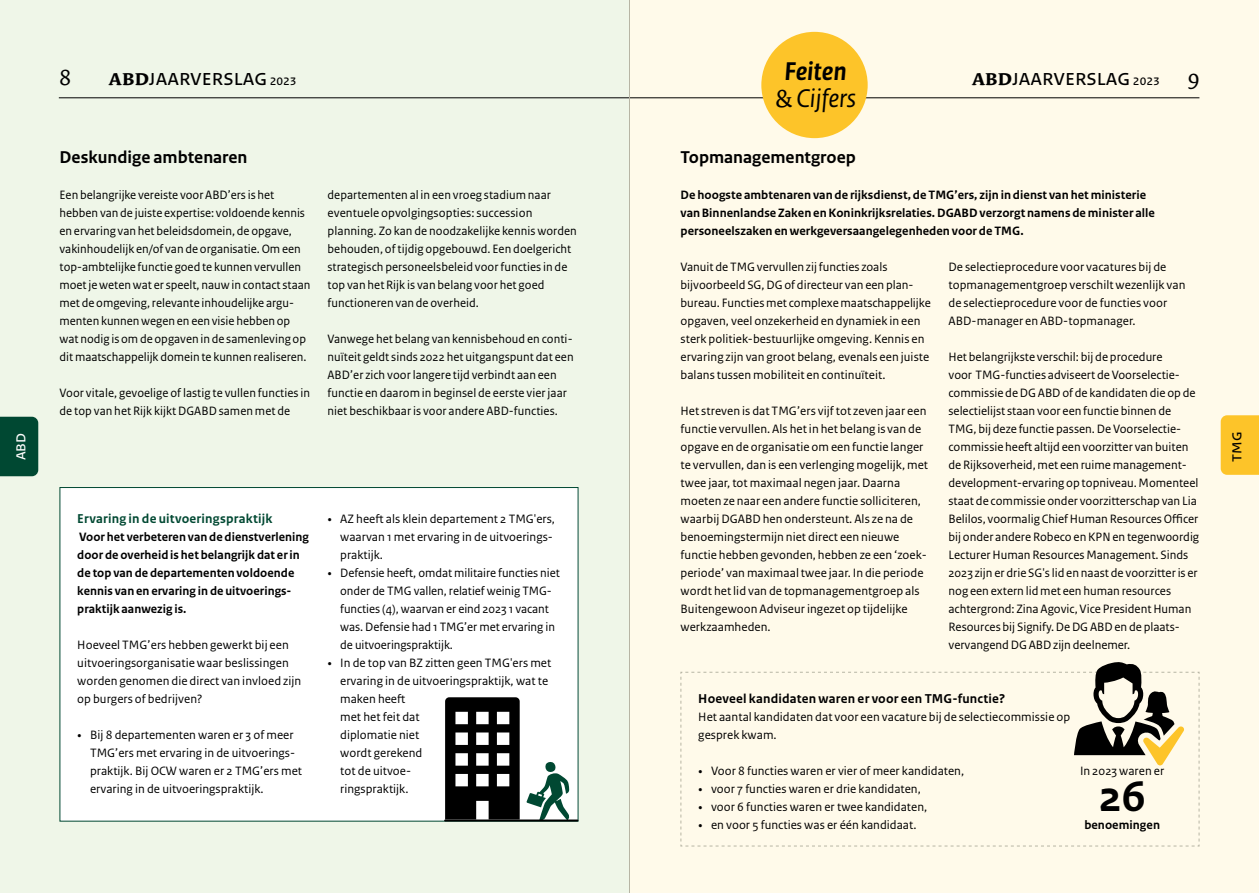
<style>
.page{position:relative;width:1259px;height:893px;background:#fff}
.page>*{position:absolute;margin:0;border:0;box-sizing:border-box;transform-origin:0 0}
.body_8_5pt{font:700 45px "Rijksoverheid Sans Text";color:#000}
.Feiten_en_Cijfers{font:italic 27px/27px "Rijksoverheid Sans Text";color:#000;text-align:center}
.t1{font:24px "Rijksoverheid Sans Text";color:#000}
.t2{font:24px "Rijksoverheid Serif";color:#000}
.H2_Tussenkop_12pt_zwart{font:700 18px "Rijksoverheid Sans Text";color:#000}
.Labels{font:18px "Rijksoverheid Sans Text";color:#fff}
.Labels-2{font:18px "Rijksoverheid Sans Text";color:#000}
.H3_Tussenkop_9pt_zwart{font:700 13.5px "Rijksoverheid Sans Text";letter-spacing:.015em;color:#000}
.H3_Tussenkop_9pt_zwart-2{font:700 13.5px "Rijksoverheid Sans Text";letter-spacing:.015em;color:#004832}
.body_8_5pt-2{font:12.75px/18px "Rijksoverheid Sans Text";color:#000}
.body_8_5pt-3{font:700 12.75px/18px "Rijksoverheid Sans Text";letter-spacing:.005em;color:#000}
.s1{font-weight:700}
.s2{font-family:"Rijksoverheid Serif";font-style:normal}
.s3{font-family:"Rijksoverheid Serif";font-weight:700}
.s4{font-size:15px}
.s5{font-family:"Rijksoverheid Serif"}
</style>
<div class="page">
<div style="left:0;top:0;width:629px;height:893px;background:#eff6e8"></div>
<div style="left:0;top:417px;width:38px;height:59px;background:#004832"></div>
<div style="left:629px;top:0;width:630px;height:893px;background:#fffaea"></div>
<div style="left:1220px;top:415px;width:39px;height:60px;background:#fdc429"></div>
<hr style="left:59px;top:97px;width:1140px;height:1px;background:#000">
<div style="left:60px;top:487px;width:518px;height:334px;background:#fff"></div>
<svg style="left:445px;top:697px;width:75px;height:122px"></svg>
<svg style="left:526px;top:762px;width:44px;height:57px"></svg>
<hr style="left:445px;top:819px;width:132px;height:2px;background:#000">
<svg style="left:680px;top:662px;width:519px;height:185px"></svg>
<div style="left:761px;top:32px;width:106px;height:106px;background:#fdc429;border-radius:50%"></div>
<hr style="left:629px;top:0;width:1px;height:893px;background:#b7b5a4">
<p class="Feiten_en_Cijfers" style="left:775px;top:58px;width:82px"><span class="s1">Feiten </span><span class="s2">&amp;</span> Cijfers</p>
<h3 class="t2" style="left:60px;top:63px;width:13px">8</h3>
<h3 class="t1" style="left:109px;top:63px;width:189px"><span class="s3">abd</span>Jaarverslag <span class="s4">2023</span></h3>
<h3 class="t1" style="left:972px;top:63px;width:229px"><span class="s3">abd</span>Jaarverslag <span class="s4">2023</span> <span class="s5">9</span></h3>
<p class="H2_Tussenkop_12pt_zwart" style="left:60px;top:147px;width:189px">Deskundige ambtenaren</p>
<p class="body_8_5pt-2" style="left:60px;top:186px;width:252px">Een belangrijke vereiste voor ABD’ers is het hebben van de juiste expertise: voldoende kennis en ervaring van het beleidsdomein, de opgave, vakinhoudelijk en/of van de organisatie. Om een top-ambtelijke functie goed te kunnen vervullen moet je weten wat er speelt, nauw in contact staan met de omgeving, relevante inhoudelijke argu&shy;menten kunnen wegen en een visie hebben op wat nodig is om de opgaven in de samenleving op dit maatschappelijk domein te kunnen realiseren.</p>
<p class="body_8_5pt-2" style="left:60px;top:384px;width:252px">Voor vitale, gevoelige of lastig te vullen functies in de top van het Rijk kijkt DGABD samen met de</p>
<p class="H2_Tussenkop_12pt_zwart" style="left:680px;top:147px;width:177px">Topmanagementgroep</p>
<p class="body_8_5pt-3" style="left:680px;top:186px;width:476px">De hoogste ambtenaren van de rijksdienst, de TMG’ers, zijn in dienst van het ministerie van Binnenlandse Zaken en Koninkrijksrelaties. DGABD verzorgt namens de minister alle personeelszaken en werkgeversaangelegenheden voor de TMG.</p>
<p class="body_8_5pt-2" style="left:327px;top:186px;width:251px">departementen al in een vroeg stadium naar eventuele opvolgingsopties: succession planning. Zo kan de noodzakelijke kennis worden behouden, of tijdig opgebouwd. Een doelgericht strategisch personeelsbeleid voor functies in de top van het Rijk is van belang voor het goed functioneren van de overheid.</p>
<p class="body_8_5pt-2" style="left:327px;top:330px;width:248px">Vanwege het belang van kennisbehoud en conti&shy;nuïteit geldt sinds 2022 het uitgangspunt dat een ABD’er zich voor langere tijd verbindt aan een functie en daarom in beginsel de eerste vier jaar niet beschikbaar is voor andere ABD-functies.</p>
<p class="body_8_5pt-2" style="left:680px;top:258px;width:252px">Vanuit de TMG vervullen zij functies zoals bijvoorbeeld SG, DG of directeur van een plan&shy;bureau. Functies met complexe maatschappelijke opgaven, veel onzekerheid en dynamiek in een sterk politiek-bestuurlijke omgeving. Kennis en ervaring zijn van groot belang, evenals een juiste balans tussen mobiliteit en continuïteit.</p>
<p class="body_8_5pt-2" style="left:680px;top:402px;width:249px">Het streven is dat TMG’ers vijf tot zeven jaar een functie vervullen. Als het in het belang is van de opgave en de organisatie om een functie langer te vervullen, dan is een verlenging mogelijk, met twee jaar, tot maximaal negen jaar. Daarna moeten ze naar een andere functie solliciteren, waarbij DGABD hen ondersteunt. Als ze na de benoemingstermijn niet direct een nieuwe functie hebben gevonden, hebben ze een ‘zoek&shy;periode’ van maximaal twee jaar. In die periode wordt het lid van de topmanagementgroep als Buitengewoon Adviseur ingezet op tijdelijke werkzaamheden.</p>
<p class="body_8_5pt-2" style="left:948px;top:258px;width:238px">De selectieprocedure voor vacatures bij de topmanagementgroep verschilt wezenlijk van de selectieprocedure voor de functies voor ABD-manager en ABD-topmanager.</p>
<p class="body_8_5pt-2" style="left:948px;top:348px;width:252px">Het belangrijkste verschil: bij de procedure<br>voor TMG-functies adviseert de Voorselectie&shy;commissie de DG ABD of de kandidaten die op de selectielijst staan voor een functie binnen de TMG, bij deze functie passen. De Voorselectie&shy;commissie heeft altijd een voorzitter van buiten de Rijksoverheid, met een ruime management&shy;development-ervaring op topniveau. Momenteel staat de commissie onder voorzitterschap van Lia Belilos, voormalig Chief Human Resources Officer bij onder andere Robeco en KPN en tegenwoordig Lecturer Human Resources Management. Sinds 2023 zijn er drie SG's lid en naast de voorzitter is er nog een extern lid met een human resources achtergrond: Zina Agovic, Vice President Human Resources bij Signify. De DG ABD en de plaats&shy;vervangend DG ABD zijn deelnemer.</p>
<p class="Labels" style="left:9px;top:460px;width:29px;rotate:-90deg">abd</p>
<p class="Labels-2" style="left:1225px;top:462px;width:32px;rotate:-90deg">tmg</p>
<p class="H3_Tussenkop_9pt_zwart-2" style="left:77px;top:511px;width:197px">Ervaring in de uitvoeringspraktijk</p>
<p class="body_8_5pt-3" style="left:77px;top:528px;width:233px">Voor het verbeteren van de dienstverlening door de overheid is het belangrijk dat er in de top van de departementen voldoende kennis van en ervaring in de uitvoerings&shy;praktijk aanwezig is.</p>
<p class="body_8_5pt-2" style="left:77px;top:636px;width:225px">Hoeveel TMG’ers hebben gewerkt bij een uitvoeringsorganisatie waar beslissingen worden genomen die direct van invloed zijn op burgers of bedrijven?</p>
<p class="body_8_5pt-2" style="left:90px;top:726px;width:213px;text-indent:-13px"><span class="s5">•</span> Bij 8 departementen waren er 3 of meer TMG’ers met ervaring in de uitvoerings&shy;praktijk. Bij OCW waren er 2 TMG’ers met ervaring in de uitvoeringspraktijk.</p>
<p class="body_8_5pt-2" style="left:340px;top:510px;width:216px;text-indent:-13px"><span class="s5">•</span> AZ heeft als klein departement 2 TMG'ers, waarvan 1 met ervaring in de uitvoerings&shy;praktijk.</p>
<p class="body_8_5pt-2" style="left:340px;top:564px;width:221px;text-indent:-13px"><span class="s5">•</span> Defensie heeft, omdat militaire functies niet onder de TMG vallen, relatief weinig TMG&shy;functies (4), waarvan er eind 2023 1 vacant was. Defensie had 1 TMG’er met ervaring in de uitvoeringspraktijk.</p>
<p class="body_8_5pt-2" style="left:340px;top:654px;width:213px;text-indent:-13px"><span class="s5">•</span> In de top van BZ zitten geen TMG'ers met ervaring in de uitvoeringspraktijk, wat te maken heeft<br>met het feit dat<br>diplomatie niet<br>wordt gerekend<br>tot de uitvoe-<br>ringspraktijk.</p>
<p class="H3_Tussenkop_9pt_zwart" style="left:698px;top:691px;width:308px">Hoeveel kandidaten waren er voor een TMG-functie?</p>
<p class="body_8_5pt-2" style="left:698px;top:708px;width:373px">Het aantal kandidaten dat voor een vacature bij de selectiecommissie op gesprek kwam.</p>
<p class="body_8_5pt-2" style="left:698px;top:762px;width:267px"><span class="s5">•</span> Voor 8 functies waren er vier of meer kandidaten,</p>
<p class="body_8_5pt-2" style="left:698px;top:780px;width:224px"><span class="s5">•</span> voor 7 functies waren er drie kandidaten,</p>
<p class="body_8_5pt-2" style="left:698px;top:798px;width:230px"><span class="s5">•</span> voor 6 functies waren er twee kandidaten,</p>
<p class="body_8_5pt-2" style="left:698px;top:816px;width:220px"><span class="s5">•</span> en voor 5 functies was er één kandidaat.</p>
<p class="body_8_5pt-2" style="left:1080px;top:762px;width:86px">In 2023 waren er</p>
<p class="body_8_5pt" style="left:1098px;top:770px;width:48px">26</p>
<p class="body_8_5pt-3" style="left:1084px;top:816px;width:77px">benoemingen</p>
</div>
